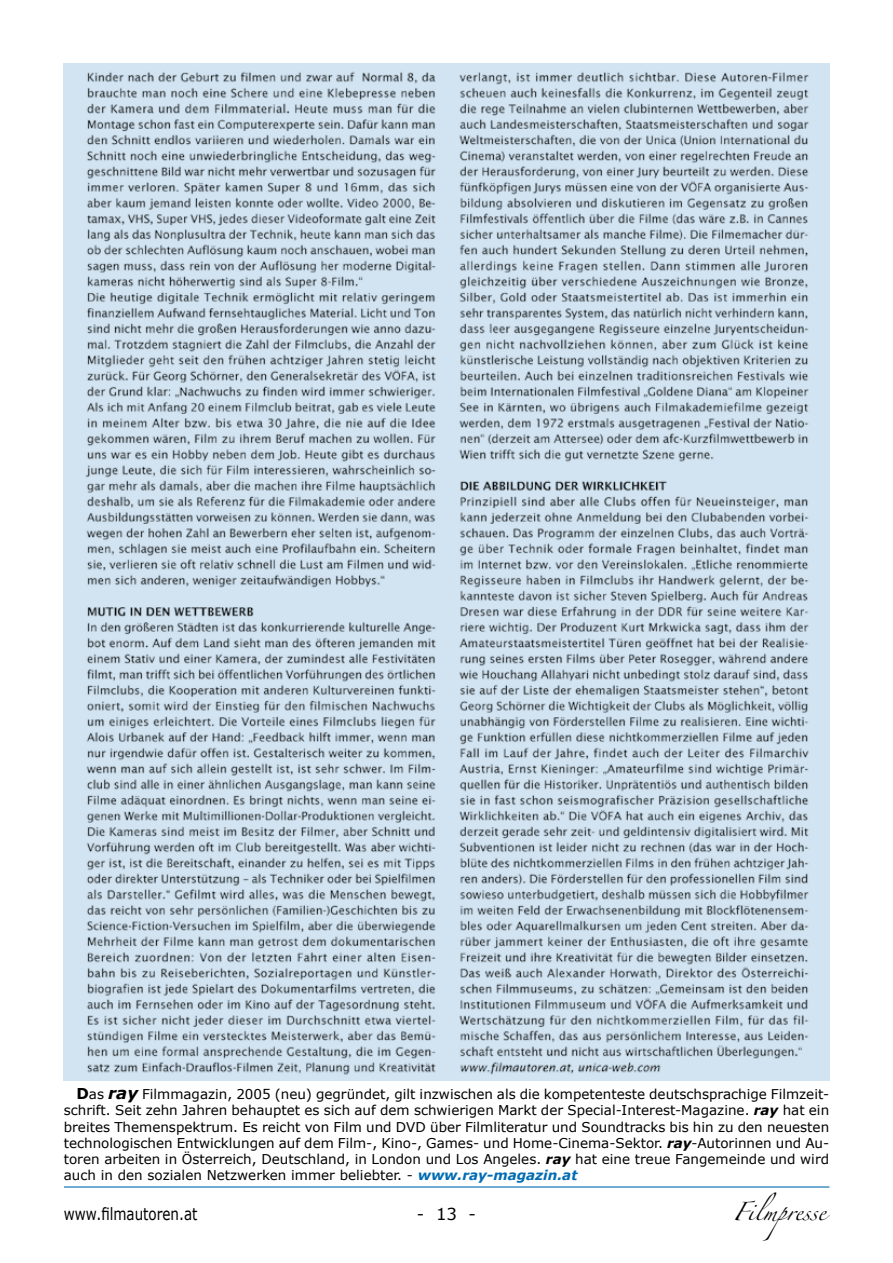
<style>
.page{position:relative;width:893px;height:1263px;background:#fff}
.page>*{position:absolute;margin:0;border:0;box-sizing:border-box;transform-origin:0 0}
.t1{font:16.8px "Verdana";color:#000;scale:.8 1}
.t2{font:16.5px "Zapfino";color:#000}
.t3{font:16.5px "Verdana";color:#000}
.t4{font:13.5px/16.2px "Verdana";color:#000;text-align:justify}
.s1{font-weight:700;font-size:15px}
.s2{font-weight:700;font-style:italic;font-size:16.5px}
.s3{font-weight:700;font-style:italic}
.s4{font-weight:700;font-style:italic;color:#006cb3}
</style>
<div class="page">
<hr style="left:64px;top:1186px;width:765px;height:1px;background:#006cb3">
<img style="left:64px;top:64px;width:765px;height:1016px">
<p class="t4" style="left:64px;top:1086px;width:767px;text-indent:13px"><span class="s1">D</span>as <span class="s2">ray</span> Filmmagazin, 2005 (neu) gegründet, gilt inzwischen als die kompetenteste deutschsprachige Filmzeit&shy;schrift. Seit zehn Jahren behauptet es sich auf dem schwierigen Markt der Special-Interest-Magazine. <span class="s3">ray</span> hat ein breites Themenspektrum. Es reicht von Film und DVD über Filmliteratur und Soundtracks bis hin zu den neuesten technologischen Entwicklungen auf dem Film-, Kino-, Games- und Home-Cinema-Sektor. <span class="s3">ray</span>-Autorinnen und Au&shy;toren arbeiten in Österreich, Deutschland, in London und Los Angeles. <span class="s3">ray</span> hat eine treue Fangemeinde und wird auch in den sozialen Netzwerken immer beliebter. - <span class="s4">www.ray-magazin.at</span></p>
<p class="t1" style="left:64px;top:1202px;width:169px">www.filmautoren.at</p>
<p class="t3" style="left:417px;top:1202px;width:61px">- 13 -</p>
<p class="t2" style="left:733px;top:1204px;width:95px">Filmpresse</p>
</div>
